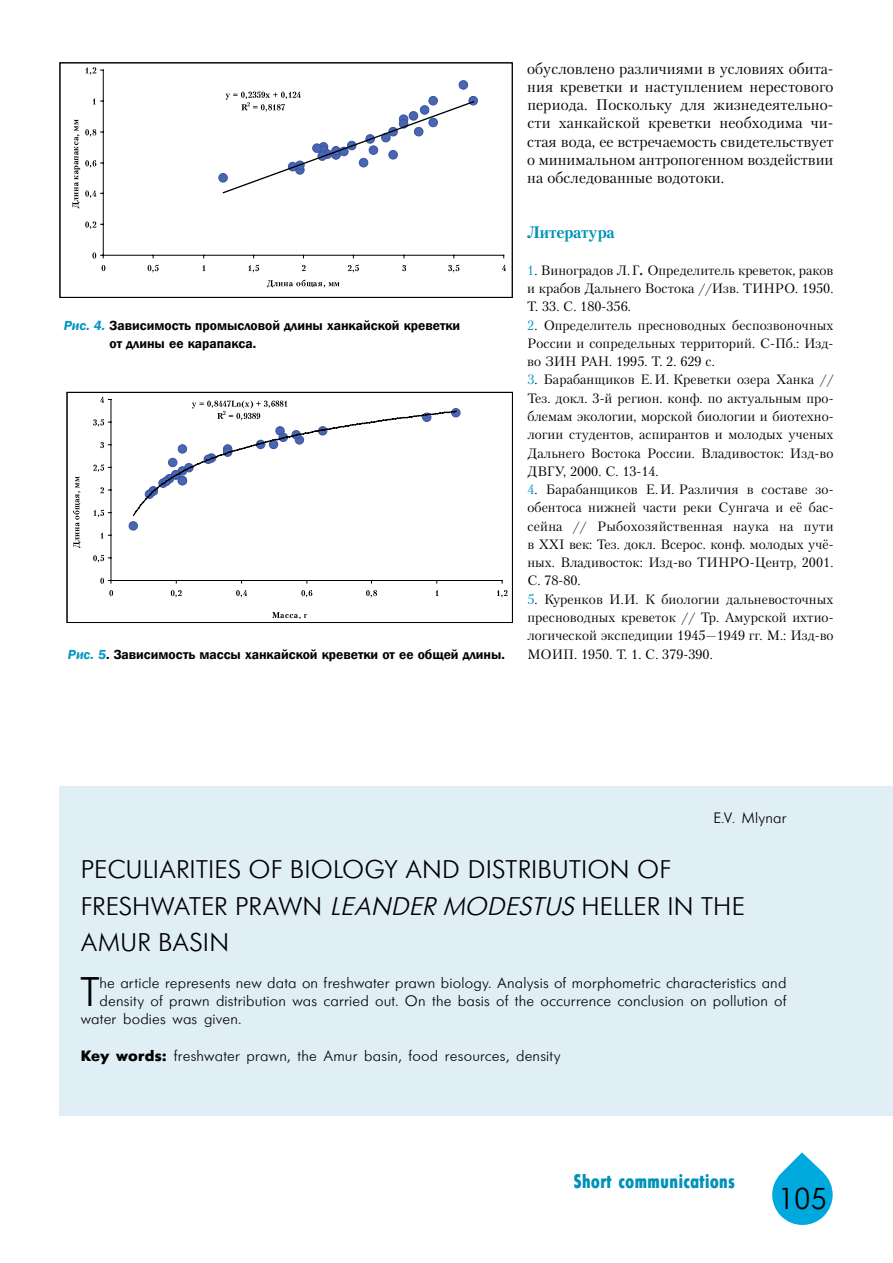
<style>
.page{position:relative;width:893px;height:1263px;background:#fff}
.page>*{position:absolute;margin:0;border:0;box-sizing:border-box;transform-origin:0 0}
.t1{font:41.1px "Futuris Cyrillic";color:#000}
.t2{font:30px "Futuris Cyrillic";color:#000}
.t3{font:25.5px "Futuris C";letter-spacing:.01em;color:#000}
.t4{font:italic 25.5px "Futuris C";color:#000}
.t5{font:19.5px "Futuris X Cond C";color:#0092b8}
.t6{font:700 16.5px "Petersburg C";letter-spacing:-.015em;color:#0092b8}
.t7{font:15.3px/18.3px "Petersburg C";color:#000;text-align:justify}
.t8{font:15px "Futuris Cyrillic";letter-spacing:.01em;color:#000}
.t9{font:15px "Futuris";letter-spacing:.01em;color:#000}
.t10{font:13.5px/18.3px "Petersburg C";color:#000;text-align:justify}
.t11{font:600 13.5px/18.3px "Franklin Gothic";color:#000}
.s1{font-style:italic;color:#0094c1}
.s2{color:#0094c1}
.s3{font-style:italic}
.s4{font-weight:700}
.s5{font-style:normal}
</style>
<div class="page">
<svg style="left:772px;top:1152px;width:61px;height:73px"></svg>
<svg style="left:59px;top:62px;width:454px;height:236px"></svg>
<div style="left:469px;top:96px;width:8px;height:9px;background:#4867b0;border-radius:50%"></div>
<div style="left:469px;top:96px;width:9px;height:9px;border:1px solid #3a53a4;border-radius:50%"></div>
<div style="left:459px;top:81px;width:9px;height:8px;background:#4867b0;border-radius:50%"></div>
<div style="left:459px;top:80px;width:9px;height:10px;border:1px solid #3a53a4;border-radius:50%"></div>
<div style="left:219px;top:174px;width:8px;height:8px;background:#4867b0;border-radius:50%"></div>
<div style="left:218px;top:173px;width:10px;height:9px;border:1px solid #3a53a4;border-radius:50%"></div>
<svg style="left:222px;top:91px;width:253px;height:103px"></svg>
<svg style="left:92px;top:252px;width:4px;height:7px"></svg>
<svg style="left:85px;top:221px;width:11px;height:8px"></svg>
<svg style="left:93px;top:98px;width:3px;height:6px"></svg>
<svg style="left:86px;top:67px;width:10px;height:8px"></svg>
<svg style="left:102px;top:265px;width:3px;height:6px"></svg>
<svg style="left:148px;top:265px;width:11px;height:7px"></svg>
<svg style="left:202px;top:265px;width:3px;height:6px"></svg>
<svg style="left:248px;top:265px;width:11px;height:7px"></svg>
<svg style="left:302px;top:265px;width:4px;height:6px"></svg>
<svg style="left:348px;top:265px;width:11px;height:7px"></svg>
<svg style="left:402px;top:265px;width:4px;height:6px"></svg>
<svg style="left:448px;top:265px;width:11px;height:7px"></svg>
<svg style="left:502px;top:265px;width:4px;height:6px"></svg>
<svg style="left:267px;top:279px;width:72px;height:9px"></svg>
<svg style="left:72px;top:119px;width:24px;height:89px"></svg>
<svg style="left:66px;top:392px;width:447px;height:231px"></svg>
<div style="left:451px;top:408px;width:9px;height:9px;border:1px solid #3a53a4;border-radius:50%"></div>
<div style="left:129px;top:522px;width:8px;height:8px;background:#4867b0;border-radius:50%"></div>
<div style="left:129px;top:521px;width:9px;height:9px;border:1px solid #3a53a4;border-radius:50%"></div>
<svg style="left:132px;top:400px;width:326px;height:117px"></svg>
<svg style="left:100px;top:578px;width:4px;height:6px"></svg>
<svg style="left:93px;top:555px;width:11px;height:7px"></svg>
<svg style="left:101px;top:532px;width:3px;height:6px"></svg>
<svg style="left:94px;top:509px;width:10px;height:8px"></svg>
<svg style="left:100px;top:487px;width:4px;height:6px"></svg>
<svg style="left:93px;top:464px;width:11px;height:8px"></svg>
<svg style="left:100px;top:442px;width:4px;height:6px"></svg>
<svg style="left:93px;top:419px;width:11px;height:8px"></svg>
<svg style="left:100px;top:397px;width:4px;height:6px"></svg>
<svg style="left:109px;top:590px;width:4px;height:6px"></svg>
<svg style="left:171px;top:590px;width:11px;height:7px"></svg>
<svg style="left:236px;top:590px;width:11px;height:7px"></svg>
<svg style="left:301px;top:590px;width:11px;height:7px"></svg>
<svg style="left:366px;top:590px;width:11px;height:7px"></svg>
<svg style="left:435px;top:590px;width:3px;height:6px"></svg>
<svg style="left:497px;top:590px;width:11px;height:7px"></svg>
<svg style="left:272px;top:612px;width:35px;height:7px"></svg>
<svg style="left:73px;top:476px;width:8px;height:72px"></svg>
<div style="left:67px;top:392px;width:445px;height:230px;border:1px solid #000"></div>
<div style="left:60px;top:787px;width:833px;height:329px;background:#e0eef6"></div>
<p class="t11" style="left:110px;top:316px;width:352px;text-indent:-46px"><span class="s1">Рис. 4.</span> Зависимость промысловой длины ханкайской креветки от длины ее карапакса.</p>
<p class="t11" style="left:68px;top:645px;width:438px"><span class="s1">Рис. 5</span>. Зависимость массы ханкайской креветки от ее общей длины.</p>
<p class="t7" style="left:527px;top:59px;width:308px">обусловлено различиями в условиях обита&shy;ния креветки и наступлением нерестового периода. Поскольку для жизнедеятельно&shy;сти ханкайской креветки необходима чи&shy;стая вода, ее встречаемость свидетельствует о минимальном антропогенном воздействии на обследованные водотоки.</p>
<p class="t6" style="left:527px;top:222px;width:89px">Литература</p>
<p class="t10" style="left:527px;top:261px;width:308px"><span class="s2">1</span><span class="s3">.</span> Виноградов Л.Г<span class="s4">.</span> Определитель креветок, раков и крабов Дальнего Востока //Изв. ТИНРО. 1950.<br>Т. 33. С. 180‑356.</p>
<p class="t10" style="left:527px;top:315px;width:308px"><span class="s2">2</span><span class="s3">.</span> Определитель пресноводных беспозвоночных России и сопредельных территорий. С-Пб.: Изд&shy;во ЗИН РАН. 1995. Т. 2. 629 с.</p>
<p class="t10" style="left:527px;top:370px;width:308px"><span class="s2">3</span><span class="s3">.</span> Барабанщиков Е.И. Креветки озера Ханка // Тез. докл. 3-й регион. конф. по актуальным про&shy;блемам экологии, морской биологии и биотехно&shy;логии студентов, аспирантов и молодых ученых Дальнего Востока России. Владивосток: Изд-во ДВГУ, 2000. С. 13‑14.</p>
<p class="t10" style="left:527px;top:480px;width:308px"><span class="s2">4</span><span class="s3">.</span> Барабанщиков Е. И. Различия в составе зо&shy;обентоса нижней части реки Сунгача и её бас&shy;сейна // Рыбохозяйственная наука на пути в XXI век: Тез. докл. Всерос. конф. молодых учё&shy;ных. Владивосток: Изд-во ТИНРО-Центр, 2001.<br>С. 78‑80.</p>
<p class="t10" style="left:527px;top:590px;width:308px"><span class="s2">5</span><span class="s3">.</span> Куренков И.И. К биологии дальневосточных пресноводных креветок // Тр. Амурской ихтио&shy;логической экспедиции 1945—1949 гг. М.: Изд-во МОИП. 1950. Т. 1. С. 379‑390.</p>
<p class="t9" style="left:713px;top:810px;width:75px">E.V. Mlynar</p>
<h3 class="t3" style="left:81px;top:856px;width:30px">PECU</h3>
<h3 class="t3" style="left:143px;top:856px;width:512px">LIARITIES OF BIOLOGY AND DISTRIBUTION OF</h3>
<h3 class="t3" style="left:81px;top:893px;width:15px">FRESH</h3>
<h3 class="t3" style="left:151px;top:893px;width:52px">WATER</h3>
<h3 class="t4" style="left:235px;top:893px;width:154px"><span class="s5">PR AWN</span> LEANDER</h3>
<h3 class="t4" style="left:443px;top:893px;width:39px">MODESTUS</h3>
<h3 class="t3" style="left:581px;top:893px;width:135px">HELLER IN THE</h3>
<h3 class="t3" style="left:81px;top:929px;width:143px">AMUR BASIN</h3>
<h1 class="t1" style="left:80px;top:971px;width:21px">T</h1>
<p class="t8" style="left:100px;top:975px;width:688px">he article represents new data on freshwater prawn biology. Analysis of morphometric characteristics and</p>
<p class="t8" style="left:100px;top:993px;width:689px">density of prawn distribution was carried out. On the basis of the occurrence conclusion on pollution of</p>
<p class="t8" style="left:81px;top:1012px;width:162px">water bodies was given.</p>
<p class="t9" style="left:81px;top:1048px;width:481px"><span class="s4">Key words:</span> freshwater prawn, the Amur basin, food resources, density</p>
<h3 class="t5" style="left:574px;top:1170px;width:163px">Short communications</h3>
<h2 class="t2" style="left:778px;top:1183px;width:51px">105</h2>
</div>
